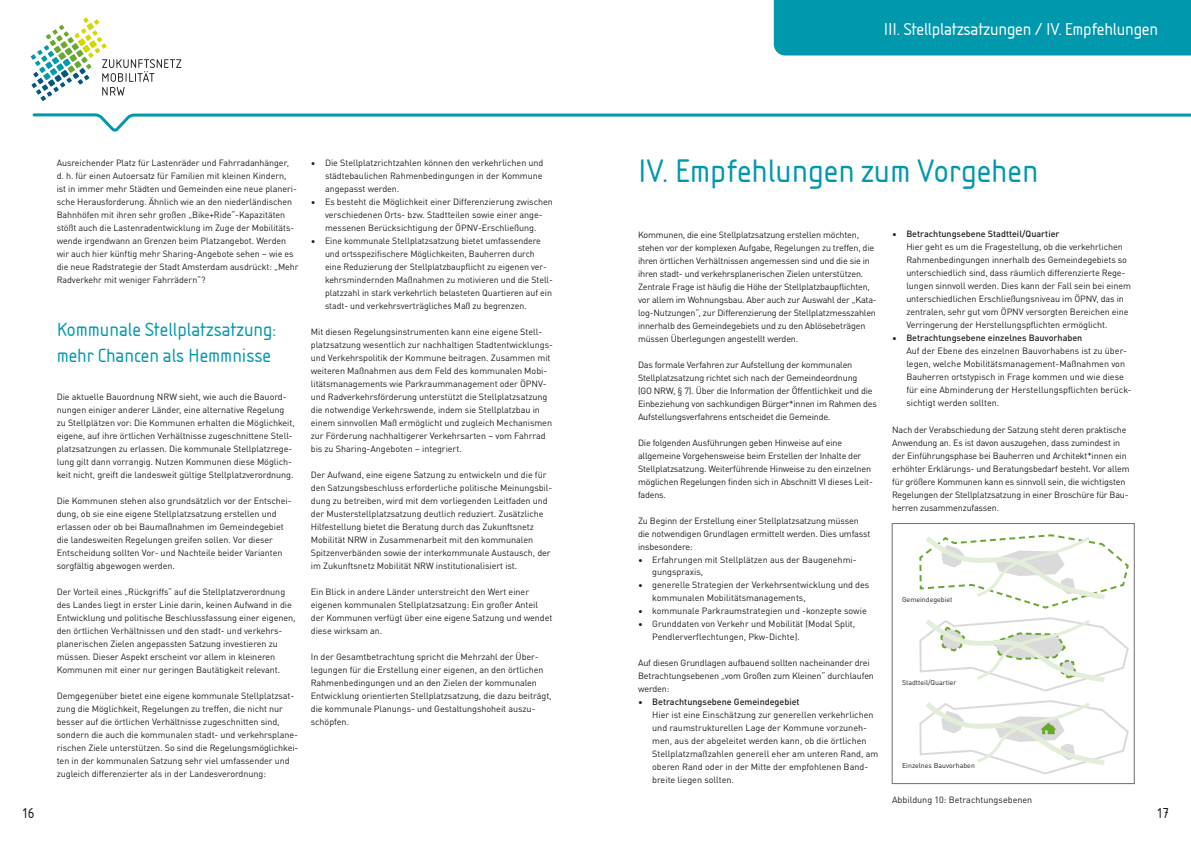
<style>
.page{position:relative;width:1191px;height:842px;background:#fff}
.page>*{position:absolute;margin:0;border:0;box-sizing:border-box;transform-origin:0 0}
.t1{font:34px "Isonorm Pro";color:#0098ad}
.t2{font:20px/26px "Isonorm Pro";color:#0098ad}
.t3{font:18px "Isonorm Pro";letter-spacing:-.01em;color:#fff}
.t4{font:15px "Isonorm Pro";color:#1d1d1b}
.t5{font:9px/13px "DINOT";letter-spacing:-.005em;color:#1d1d1b}
.t6{font:7px "DINOT";color:#1d1d1b}
.s1{font-weight:500}
</style>
<div class="page">
<svg style="left:32px;top:113px;width:1159px;height:19px"></svg>
<svg style="left:31px;top:18px;width:150px;height:83px"></svg>
<div style="left:774px;top:0;width:417px;height:56px;background:#0098ad"></div>
<div style="left:892px;top:523px;width:242px;height:261px;border:1px solid #6f6f6f"></div>
<svg style="left:919px;top:534px;width:210px;height:241px"></svg>
<p class="t5" style="left:57px;top:156px;width:243px">Ausreichender Platz für Lastenräder und Fahrradanhänger,<br>d. h. für einen Autoersatz für Familien mit kleinen Kindern,<br>ist in immer mehr Städten und Gemeinden eine neue planeri&shy;sche Herausforderung. Ähnlich wie an den niederländischen Bahnhöfen mit ihren sehr großen „Bike+Ride“-Kapazitäten stößt auch die Lastenradentwicklung im Zuge der Mobilitäts&shy;wende irgendwann an Grenzen beim Platzangebot. Werden wir auch hier künftig mehr Sharing-Angebote sehen – wie es die neue Radstrategie der Stadt Amsterdam ausdrückt: „Mehr Radverkehr mit weniger Fahrrädern“?</p>
<h2 class="t2" style="left:57px;top:316px;width:221px">Kommunale Stellplatzsatzung: mehr Chancen als Hemmnisse</h2>
<p class="t5" style="left:57px;top:390px;width:240px">Die aktuelle Bauordnung NRW sieht, wie auch die Bauord&shy;nungen einiger anderer Länder, eine alternative Regelung zu Stellplätzen vor: Die Kommunen erhalten die Möglichkeit, eigene, auf ihre örtlichen Verhältnisse zugeschnittene Stell&shy;platzsatzungen zu erlassen. Die kommunale Stellplatzrege&shy;lung gilt dann vorrangig. Nutzen Kommunen diese Möglich&shy;keit nicht, greift die landesweit gültige Stellplatzverordnung.</p>
<p class="t5" style="left:57px;top:494px;width:236px">Die Kommunen stehen also grundsätzlich vor der Entschei&shy;dung, ob sie eine eigene Stellplatzsatzung erstellen und erlassen oder ob bei Baumaßnahmen im Gemeindegebiet die landesweiten Regelungen greifen sollen. Vor dieser Entscheidung sollten Vor- und Nachteile beider Varianten sorgfältig abgewogen werden.</p>
<p class="t5" style="left:57px;top:585px;width:240px">Der Vorteil eines „Rückgriffs“ auf die Stellplatzverordnung des Landes liegt in erster Linie darin, keinen Aufwand in die Entwicklung und politische Beschlussfassung einer eigenen, den örtlichen Verhältnissen und den stadt- und verkehrs&shy;planerischen Zielen angepassten Satzung investieren zu müssen. Dieser Aspekt erscheint vor allem in kleineren Kommunen mit einer nur geringen Bautätigkeit relevant.</p>
<p class="t5" style="left:57px;top:689px;width:243px">Demgegenüber bietet eine eigene kommunale Stellplatzsat&shy;zung die Möglichkeit, Regelungen zu treffen, die nicht nur besser auf die örtlichen Verhältnisse zugeschnitten sind, sondern die auch die kommunalen stadt- und verkehrsplane&shy;rischen Ziele unterstützen. So sind die Regelungsmöglichkei&shy;ten in der kommunalen Satzung sehr viel umfassender und zugleich differenzierter als in der Landesverordnung:</p>
<p class="t5" style="left:325px;top:156px;width:220px;text-align:justify;text-indent:-14px">• Die Stellplatzrichtzahlen können den verkehrlichen und städtebaulichen Rahmenbedingungen in der Kommune angepasst werden.</p>
<p class="t5" style="left:311px;top:195px;width:244px;text-align:center">• Es besteht die Möglichkeit einer Differenzierung zwischen verschiedenen Orts- bzw. Stadtteilen sowie einer ange&shy;messenen Berücksichtigung der ÖPNV-Erschließung.</p>
<p class="t5" style="left:325px;top:234px;width:229px;text-indent:-14px">• Eine kommunale Stellplatzsatzung bietet umfassendere und ortsspezifischere Möglichkeiten, Bauherren durch eine Reduzierung der Stellplatzbaupflicht zu eigenen ver&shy;kehrsmindernden Maßnahmen zu motivieren und die Stell&shy;platzzahl in stark verkehrlich belasteten Quartieren auf ein stadt- und verkehrsverträgliches Maß zu begrenzen.</p>
<p class="t5" style="left:311px;top:325px;width:244px">Mit diesen Regelungsinstrumenten kann eine eigene Stell&shy;platzsatzung wesentlich zur nachhaltigen Stadtentwicklungs&shy;und Verkehrspolitik der Kommune beitragen. Zusammen mit weiteren Maßnahmen aus dem Feld des kommunalen Mobi&shy;litätsmanagements wie Parkraummanagement oder ÖPNV&shy;und Radverkehrsförderung unterstützt die Stellplatzsatzung die notwendige Verkehrswende, indem sie Stellplatzbau in einem sinnvollen Maß ermöglicht und zugleich Mechanismen zur Förderung nachhaltigerer Verkehrsarten – vom Fahrrad bis zu Sharing-Angeboten – integriert.</p>
<p class="t5" style="left:311px;top:468px;width:243px">Der Aufwand, eine eigene Satzung zu entwickeln und die für den Satzungsbeschluss erforderliche politische Meinungsbil&shy;dung zu betreiben, wird mit dem vorliegenden Leitfaden und der Musterstellplatzsatzung deutlich reduziert. Zusätzliche Hilfestellung bietet die Beratung durch das Zukunftsnetz Mobilität NRW in Zusammenarbeit mit den kommunalen Spitzenverbänden sowie der interkommunale Austausch, der im Zukunftsnetz Mobilität NRW institutionalisiert ist.</p>
<p class="t5" style="left:311px;top:585px;width:243px">Ein Blick in andere Länder unterstreicht den Wert einer eigenen kommunalen Stellplatzsatzung: Ein großer Anteil der Kommunen verfügt über eine eigene Satzung und wendet diese wirksam an.</p>
<p class="t5" style="left:311px;top:650px;width:242px">In der Gesamtbetrachtung spricht die Mehrzahl der Über&shy;legungen für die Erstellung einer eigenen, an den örtlichen Rahmenbedingungen und an den Zielen der kommunalen Entwicklung orientierten Stellplatzsatzung, die dazu beiträgt, die kommunale Planungs- und Gestaltungshoheit auszu&shy;schöpfen.</p>
<h3 class="t3" style="left:884px;top:19px;width:275px">III. Stellplatzsatzungen / IV. Empfehlungen</h3>
<h1 class="t1" style="left:638px;top:152px;width:402px">IV. Empfehlungen zum Vorgehen</h1>
<p class="t5" style="left:638px;top:227px;width:240px">Kommunen, die eine Stellplatzsatzung erstellen möchten, stehen vor der komplexen Aufgabe, Regelungen zu treffen, die ihren örtlichen Verhältnissen angemessen sind und die sie in ihren stadt- und verkehrsplanerischen Zielen unterstützen.<br>Zentrale Frage ist häufig die Höhe der Stellplatzbaupflichten, vor allem im Wohnungsbau. Aber auch zur Auswahl der „Kata&shy;log-Nutzungen“, zur Differenzierung der Stellplatzmesszahlen innerhalb des Gemeindegebiets und zu den Ablösebeträgen müssen Überlegungen angestellt werden.</p>
<p class="t5" style="left:638px;top:357px;width:240px">Das formale Verfahren zur Aufstellung der kommunalen Stellplatzsatzung richtet sich nach der Gemeindeordnung<br>(GO NRW, § 7). Über die Information der Öffentlichkeit und die Einbeziehung von sachkundigen Bürger*innen im Rahmen des Aufstellungsverfahrens entscheidet die Gemeinde.</p>
<p class="t5" style="left:638px;top:435px;width:236px">Die folgenden Ausführungen geben Hinweise auf eine allgemeine Vorgehensweise beim Erstellen der Inhalte der Stellplatzsatzung. Weiterführende Hinweise zu den einzelnen möglichen Regelungen finden sich in Abschnitt VI dieses Leit&shy;fadens.</p>
<p class="t5" style="left:638px;top:513px;width:234px">Zu Beginn der Erstellung einer Stellplatzsatzung müssen die notwendigen Grundlagen ermittelt werden. Dies umfasst insbesondere:</p>
<p class="t5" style="left:652px;top:552px;width:206px;text-indent:-14px">• Erfahrungen mit Stellplätzen aus der Baugenehmi&shy;gungspraxis,</p>
<p class="t5" style="left:652px;top:578px;width:219px;text-indent:-14px">• generelle Strategien der Verkehrsentwicklung und des kommunalen Mobilitätsmanagements,</p>
<p class="t5" style="left:638px;top:604px;width:230px">• kommunale Parkraumstrategien und -konzepte sowie</p>
<p class="t5" style="left:652px;top:617px;width:205px;text-indent:-14px">• Grunddaten von Verkehr und Mobilität (Modal Split,<br>Pendlerverflechtungen, Pkw-Dichte).</p>
<p class="t5" style="left:638px;top:656px;width:237px">Auf diesen Grundlagen aufbauend sollten nacheinander drei<br>Betrachtungsebenen „vom Großen zum Kleinen“ durchlaufen werden:</p>
<p class="t5" style="left:652px;top:695px;width:228px;text-indent:-14px">• <span class="s1">Betrachtungsebene Gemeindegebiet<br></span>Hier ist eine Einschätzung zur generellen verkehrlichen und raumstrukturellen Lage der Kommune vorzuneh&shy;men, aus der abgeleitet werden kann, ob die örtlichen Stellplatzmaßzahlen generell eher am unteren Rand, am oberen Rand oder in der Mitte der empfohlenen Band&shy;breite liegen sollten.</p>
<p class="t5" style="left:906px;top:227px;width:226px;text-indent:-14px">• <span class="s1">Betrachtungsebene Stadtteil/Quartier<br></span>Hier geht es um die Fragestellung, ob die verkehrlichen Rahmenbedingungen innerhalb des Gemeindegebiets so unterschiedlich sind, dass räumlich differenzierte Rege&shy;lungen sinnvoll werden. Dies kann der Fall sein bei einem unterschiedlichen Erschließungsniveau im ÖPNV, das in zentralen, sehr gut vom ÖPNV versorgten Bereichen eine Verringerung der Herstellungspflichten ermöglicht.</p>
<p class="t5" style="left:906px;top:331px;width:227px;text-indent:-14px">• <span class="s1">Betrachtungsebene einzelnes Bauvorhaben<br></span>Auf der Ebene des einzelnen Bauvorhabens ist zu über&shy;legen, welche Mobilitätsmanagement-Maßnahmen von Bauherren ortstypisch in Frage kommen und wie diese für eine Abminderung der Herstellungspflichten berück&shy;sichtigt werden sollten.</p>
<p class="t5" style="left:892px;top:422px;width:239px">Nach der Verabschiedung der Satzung steht deren praktische Anwendung an. Es ist davon auszugehen, dass zumindest in der Einführungsphase bei Bauherren und Architekt*innen ein erhöhter Erklärungs- und Beratungsbedarf besteht. Vor allem für größere Kommunen kann es sinnvoll sein, die wichtigsten Regelungen der Stellplatzsatzung in einer Broschüre für Bau&shy;herren zusammenzufassen.</p>
<p class="t6" style="left:902px;top:594px;width:52px">Gemeindegebiet</p>
<p class="t6" style="left:902px;top:677px;width:56px">Stadtteil/Quartier</p>
<p class="t6" style="left:902px;top:760px;width:74px">Einzelnes Bauvorhaben</p>
<p class="t5" style="left:892px;top:793px;width:142px">Abbildung 10: Betrachtungsebenen</p>
<h3 class="t4" style="left:22px;top:805px;width:14px">16</h3>
<h3 class="t4" style="left:1156px;top:805px;width:14px">17</h3>
</div>
